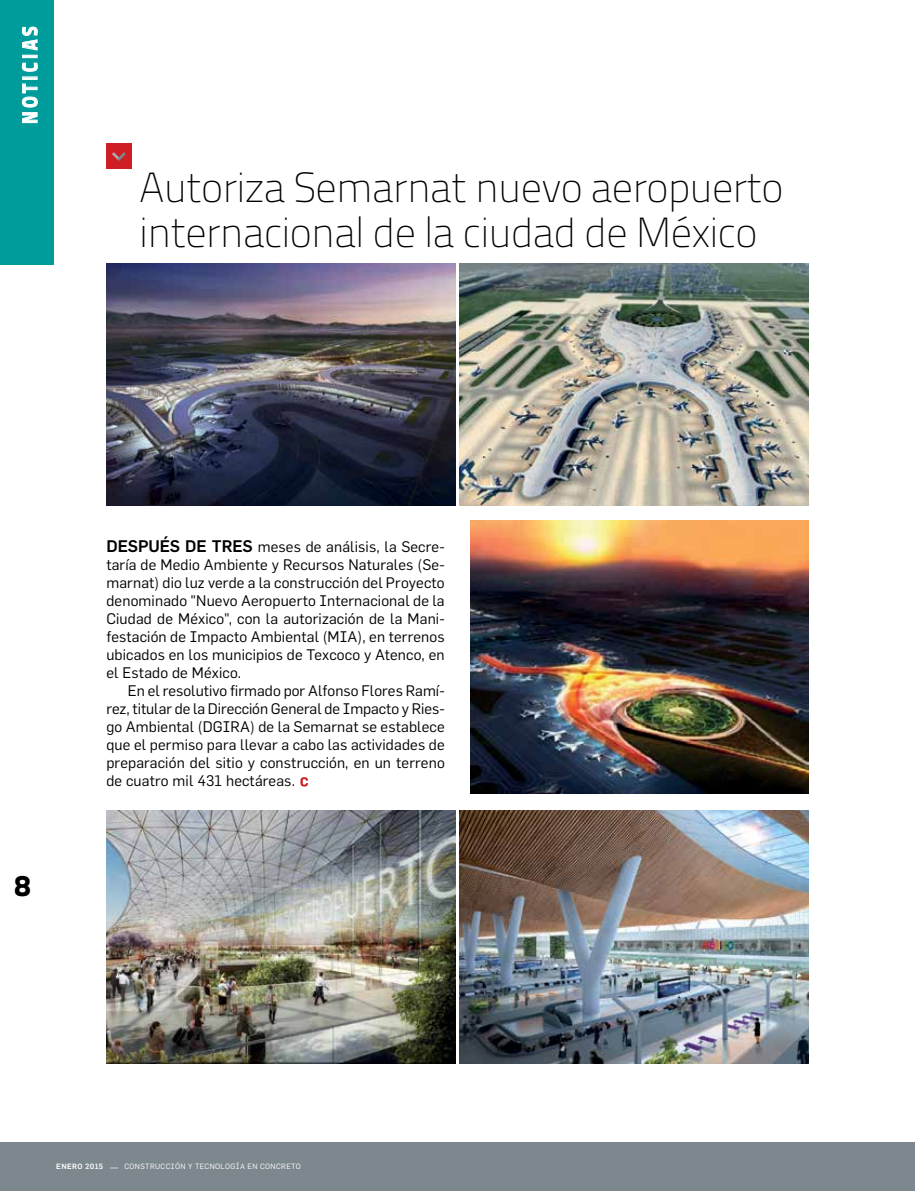
<style>
.page{position:relative;width:915px;height:1191px;background:#fff}
.page>*{position:absolute;margin:0;border:0;box-sizing:border-box;transform-origin:0 0}
.t1{font:100 42px/45px "Titillium Text 22 L";letter-spacing:-.02em;color:#000}
.t2{font:800 30px "Titillium Text 22 L";color:#000}
.t3{font:800 21px "Titillium Text 22 L";letter-spacing:.2em;color:#fff;scale:.85 1}
.t4{font:15px/18px "Flama";letter-spacing:.01em;color:#000;text-align:justify}
.t5{font:7.5px "Flama";letter-spacing:.05em;color:#fff}
.t6{font:500 7.5px "Flama";letter-spacing:.05em;color:#fff}
.s1{font-weight:500;font-size:16.5px}
</style>
<div class="page">
<div style="left:0;top:1142px;width:914px;height:49px;background:#7d878e"></div>
<svg style="left:110px;top:1167px;width:7px;height:2px"></svg>
<div style="left:0;top:0;width:53px;height:264px;background:#009c9b"></div>
<svg style="left:22px;top:83px;width:16px;height:40px"></svg>
<div style="left:22px;top:77px;width:15px;height:3px;border:1px solid #fff"></div>
<svg style="left:22px;top:62px;width:16px;height:10px"></svg>
<div style="left:22px;top:55px;width:15px;height:3px;border:1px solid #fff"></div>
<svg style="left:22px;top:26px;width:16px;height:25px"></svg>
<div style="left:106px;top:143px;width:25px;height:25px;background:#cf1f25"></div>
<svg style="left:112px;top:152px;width:14px;height:9px"></svg>
<svg style="left:300px;top:777px;width:8px;height:9px"></svg>
<img style="left:470px;top:520px;width:338px;height:273px">
<img style="left:106px;top:263px;width:349px;height:242px">
<img style="left:106px;top:810px;width:349px;height:253px">
<img style="left:459px;top:263px;width:349px;height:242px">
<img style="left:459px;top:810px;width:349px;height:253px">
<h3 class="t3" style="left:13px;top:124px;width:116px;rotate:-90deg">NOTICIAS</h3>
<h1 class="t1" style="left:139px;top:163px;width:645px">Autoriza Semarnat nuevo aeropuerto internacional de la ciudad de México</h1>
<h2 class="t2" style="left:14px;top:862px;width:17px">8</h2>
<p class="t4" style="left:106px;top:538px;width:340px"><span class="s1">DESPUÉS DE TRES</span> meses de análisis, la Secre&shy;taría de Medio Ambiente y Recursos Naturales (Se&shy;marnat) dio luz verde a la construcción del Proyecto denominado "Nuevo Aeropuerto Internacional de la Ciudad de México", con la autorización de la Mani&shy;festación de Impacto Ambiental (MIA), en terrenos ubicados en los municipios de Texcoco y Atenco, en el Estado de México.</p>
<p class="t4" style="left:106px;top:682px;width:340px;text-indent:21px">En el resolutivo firmado por Alfonso Flores Ramí&shy;rez, titular de la Dirección General de Impacto y Ries&shy;go Ambiental (DGIRA) de la Semarnat se establece que el permiso para llevar a cabo las actividades de preparación del sitio y construcción, en un terreno de cuatro mil 431 hectáreas.</p>
<p class="t6" style="left:56px;top:1161px;width:48px">ENERO 2015</p>
<p class="t5" style="left:124px;top:1162px;width:178px">CONSTRUCCIÓN Y TECNOLOGÍA EN CONCRETO</p>
</div>
